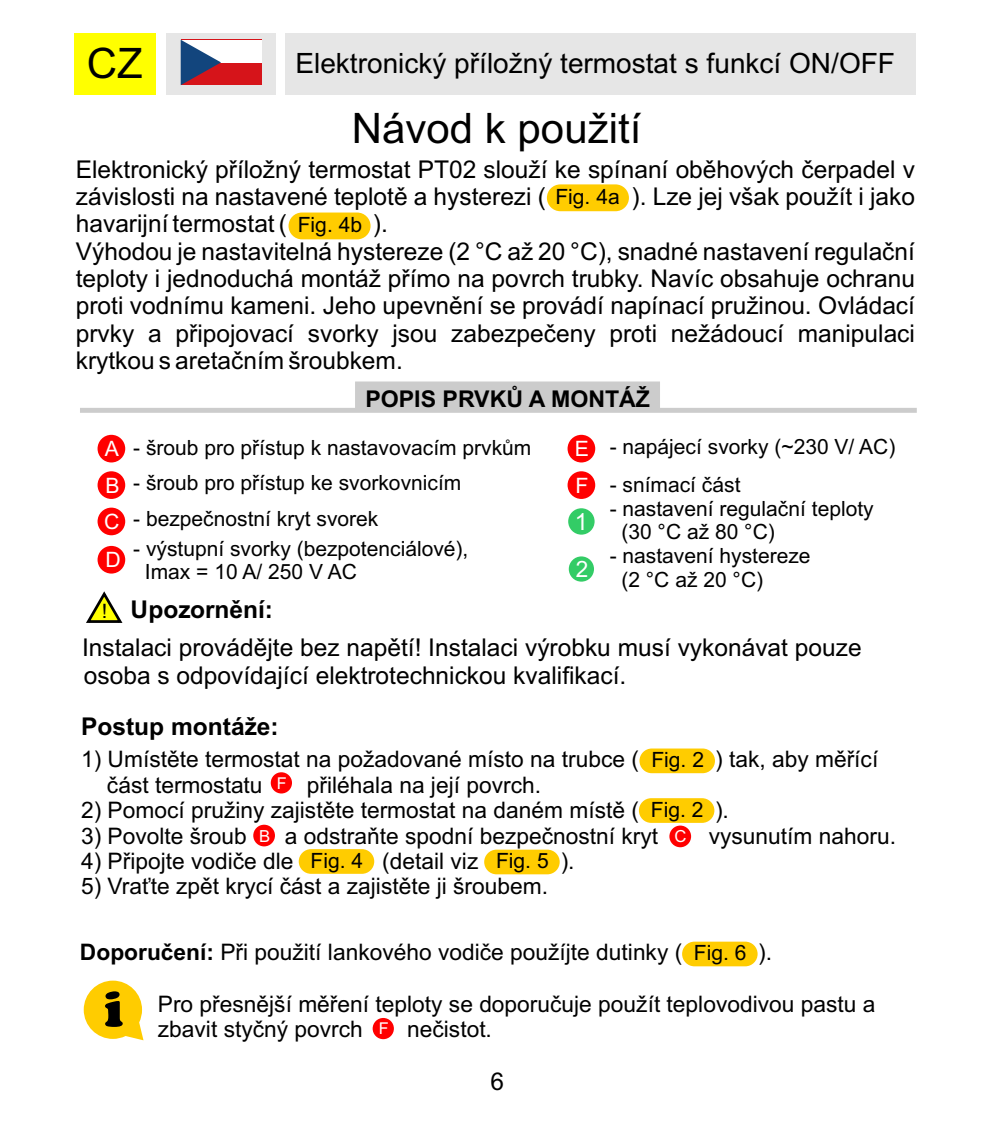
<style>
.page{position:relative;width:993px;height:1141px;background:#fff}
.page>*{position:absolute;margin:0;border:0;box-sizing:border-box;transform-origin:0 0}
.t1{font:900 52.5px "Cooper";color:#000}
.t2{font:42px "Arial";color:#000}
.t3{font:28px "Arial";color:#000}
.t4{font:24.5px/27.3px "Arial";color:#000}
.t5{font:700 24.5px "Arial";color:#000}
.t6{font:23.45px "Arial";color:#fff}
.t7{font:700 23.1px "Arial";color:#000}
.t8{font:22.75px/25.6px "Arial";color:#000}
.t9{font:22.4px "Arial";color:#fff}
.t10{font:21.35px/37.1px "Arial";color:#fff}
.t11{font:21px/23.4px "Arial";color:#000}
.t12{font:19.95px "Arial";color:#000}
.t13{font:16.8px "Arial";color:#fff}
.t14{font:16.1px "Arial";color:#fff}
.s1{font-weight:700}
</style>
<div class="page">
<div style="left:74px;top:33px;width:82px;height:61px;background:#ff0"></div>
<div style="left:166px;top:33px;width:109px;height:61px;background:#e6e6e6"></div>
<div style="left:285px;top:33px;width:630px;height:61px;background:#e6e6e6"></div>
<div style="left:181px;top:40px;width:80px;height:45px;background:#d6141a"></div>
<div style="left:181px;top:40px;width:80px;height:22px;background:#fff"></div>
<svg style="left:181px;top:40px;width:40px;height:45px"></svg>
<div style="left:80px;top:408px;width:836px;height:5px;background:#ccc"></div>
<div style="left:355px;top:381px;width:305px;height:27px;background:#ccc"></div>
<div style="left:568px;top:508px;width:26px;height:27px;background:#3c6;border-radius:50%"></div>
<div style="left:568px;top:556px;width:25px;height:26px;background:#3c6;border-radius:50%"></div>
<div style="left:97px;top:435px;width:28px;height:27px;background:#f00;border-radius:50%"></div>
<div style="left:97px;top:471px;width:28px;height:28px;background:#f00;border-radius:50%"></div>
<svg style="left:86px;top:591px;width:37px;height:32px"></svg>
<div style="left:97px;top:508px;width:28px;height:27px;background:#f00;border-radius:50%"></div>
<div style="left:253px;top:825px;width:22px;height:21px;background:#f00;border-radius:50%"></div>
<div style="left:669px;top:826px;width:22px;height:21px;background:#f00;border-radius:50%"></div>
<div style="left:97px;top:546px;width:28px;height:28px;background:#f00;border-radius:50%"></div>
<div style="left:567px;top:435px;width:28px;height:27px;background:#f00;border-radius:50%"></div>
<div style="left:567px;top:471px;width:28px;height:28px;background:#f00;border-radius:50%"></div>
<svg style="left:84px;top:981px;width:59px;height:59px"></svg>
<div style="left:271px;top:772px;width:21px;height:21px;background:#f00;border-radius:50%"></div>
<div style="left:372px;top:1018px;width:22px;height:21px;background:#f00;border-radius:50%"></div>
<div style="left:546px;top:184px;width:82px;height:27px;background:#fc0;border-radius:13px"></div>
<div style="left:288px;top:213px;width:82px;height:26px;background:#fc0;border-radius:13px"></div>
<div style="left:639px;top:748px;width:75px;height:25px;background:#fc0;border-radius:12px"></div>
<div style="left:638px;top:798px;width:76px;height:25px;background:#fc0;border-radius:12px"></div>
<div style="left:298px;top:849px;width:76px;height:25px;background:#fc0;border-radius:12px"></div>
<div style="left:484px;top:850px;width:75px;height:24px;background:#fc0;border-radius:12px"></div>
<div style="left:682px;top:942px;width:75px;height:24px;background:#fc0;border-radius:12px"></div>
<h2 class="t2" style="left:87px;top:48px;width:57px">CZ</h2>
<p class="t3" style="left:295px;top:53px;width:601px">Elektronický příložný termostat s funkcí ON/OFF</p>
<h2 class="t2" style="left:351px;top:112px;width:291px">Návod k použití</h2>
<p class="t4" style="left:76px;top:158px;width:840px">Elektronický příložný termostat PT02 slouží ke spínaní oběhových čerpadel v závislosti na nastavené teplotě a hysterezi (</p>
<p class="t4" style="left:631px;top:185px;width:285px">). Lze jej však použít i jako</p>
<p class="t11" style="left:555px;top:187px;width:66px">Fig. 4a</p>
<p class="t4" style="left:76px;top:212px;width:840px;text-indent:297px">).<br>Výhodou je nastavitelná hystereze (2 °C až 20 °C), snadné nastavení regulační teploty i jednoduchá montáž přímo na povrch trubky. Navíc obsahuje ochranu proti vodnímu kameni. Jeho upevnění se provádí napínací pružinou. Ovládací prvky a připojovací svorky jsou zabezpečeny proti nežádoucí manipulaci krytkou s aretačním šroubkem.</p>
<p class="t4" style="left:76px;top:212px;width:213px">havarijní termostat (</p>
<p class="t11" style="left:298px;top:215px;width:66px">Fig. 4b</p>
<p class="t10" style="left:105px;top:432px;width:16px">A<br>B</p>
<p class="t10" style="left:104px;top:505px;width:17px">C</p>
<p class="t10" style="left:105px;top:543px;width:17px">D</p>
<p class="t7" style="left:365px;top:390px;width:286px">POPIS PRVKŮ A MONTÁŽ</p>
<p class="t11" style="left:133px;top:437px;width:399px">- šroub pro přístup k nastavovacím prvkům</p>
<p class="t11" style="left:133px;top:473px;width:329px">- šroub pro přístup ke svorkovnicím</p>
<p class="t11" style="left:133px;top:509px;width:247px">- bezpečnostní kryt svorek</p>
<p class="t11" style="left:145px;top:539px;width:325px;text-indent:-12px">- výstupní svorky (bezpotenciálové),<br>Imax = 10 A/ 250 V AC</p>
<p class="t10" style="left:574px;top:432px;width:16px">E<br>F</p>
<p class="t6" style="left:574px;top:513px;width:15px">1</p>
<p class="t9" style="left:575px;top:561px;width:14px">2</p>
<p class="t11" style="left:609px;top:436px;width:287px">- napájecí svorky (~230 V/ AC)</p>
<p class="t11" style="left:609px;top:475px;width:132px">- snímací část</p>
<p class="t11" style="left:621px;top:498px;width:254px;text-indent:-12px">- nastavení regulační teploty (30 °C až 80 °C)</p>
<p class="t11" style="left:621px;top:546px;width:191px;text-indent:-12px">- nastavení hystereze (2 °C až 20 °C)</p>
<p class="t5" style="left:131px;top:600px;width:144px">Upozornění:</p>
<p class="t4" style="left:82px;top:636px;width:780px">Instalaci provádějte bez napětí! Instalaci výrobku musí vykonávat pouze osoba s odpovídající elektrotechnickou kvalifikací.</p>
<p class="t12" style="left:102px;top:604px;width:7px">!</p>
<p class="t5" style="left:81px;top:717px;width:199px">Postup montáže:</p>
<p class="t8" style="left:81px;top:749px;width:559px">1) Umístěte termostat na požadované místo na trubce (</p>
<p class="t8" style="left:714px;top:749px;width:165px">) tak, aby měřící</p>
<p class="t8" style="left:107px;top:774px;width:157px">část termostatu</p>
<p class="t8" style="left:307px;top:774px;width:235px">přiléhala na její povrch.</p>
<p class="t8" style="left:81px;top:799px;width:559px">2) Pomocí pružiny zajistěte termostat na daném místě (</p>
<p class="t8" style="left:714px;top:799px;width:15px">).</p>
<p class="t8" style="left:81px;top:825px;width:167px">3) Povolte šroub</p>
<p class="t8" style="left:285px;top:825px;width:375px">a odstraňte spodní bezpečnostní kryt</p>
<p class="t8" style="left:708px;top:825px;width:189px">vysunutím nahoru.</p>
<p class="t8" style="left:81px;top:850px;width:214px">4) Připojte vodiče dle</p>
<p class="t8" style="left:382px;top:850px;width:98px">(detail viz</p>
<p class="t8" style="left:560px;top:850px;width:15px">).</p>
<p class="t8" style="left:81px;top:876px;width:468px">5) Vraťte zpět krycí část a zajistěte ji šroubem.</p>
<p class="t11" style="left:651px;top:750px;width:54px">Fig. 2</p>
<p class="t11" style="left:650px;top:799px;width:54px">Fig. 2</p>
<p class="t14" style="left:277px;top:777px;width:11px">F</p>
<p class="t13" style="left:259px;top:829px;width:13px">B</p>
<p class="t13" style="left:674px;top:830px;width:14px">C</p>
<p class="t11" style="left:310px;top:851px;width:54px">Fig. 4</p>
<p class="t11" style="left:496px;top:851px;width:54px">Fig. 5</p>
<p class="t8" style="left:80px;top:942px;width:603px"><span class="s1">Doporučení:</span> Při použití lankového vodiče použíjte dutinky (</p>
<p class="t8" style="left:758px;top:942px;width:15px">).</p>
<p class="t8" style="left:158px;top:993px;width:718px">Pro přesnější měření teploty se doporučuje použít teplovodivou pastu a zbavit styčný povrch</p>
<p class="t11" style="left:693px;top:943px;width:54px">Fig. 6</p>
<h1 class="t1" style="left:104px;top:991px;width:20px">i</h1>
<p class="t8" style="left:407px;top:1019px;width:86px">nečistot.</p>
<p class="t14" style="left:378px;top:1023px;width:11px">F</p>
<p class="t4" style="left:490px;top:1070px;width:15px">6</p>
</div>
